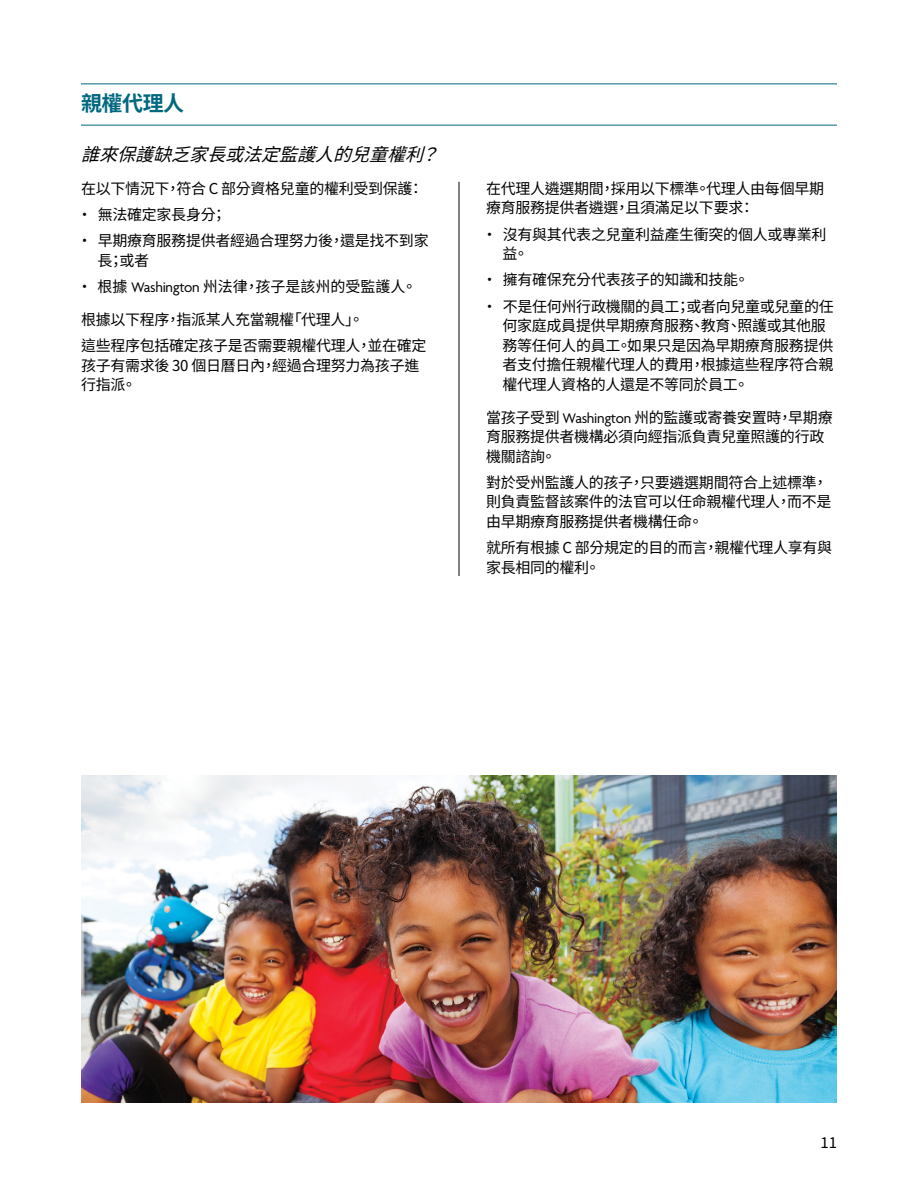
<style>
.page{position:relative;width:918px;height:1188px;background:#fff}
.page>*{position:absolute;margin:0;border:0;box-sizing:border-box;transform-origin:0 0}
.t1{font:700 21px "Source Han Sans TW";letter-spacing:-.02em;color:#00687f}
.t2{font:italic 18px "Source Han Sans TW";color:#000}
.t3{font:15px/19.5px "Source Han Sans TW";letter-spacing:-.02em;color:#000}
.t4{font:15px "Source Han Sans TW";color:#000}
.s1{font-family:"Agenda"}
</style>
<div class="page">
<hr style="left:81px;top:84px;width:756px;height:1px;background:#00687f">
<hr style="left:81px;top:125px;width:756px;height:1px;background:#00687f">
<hr style="left:459px;top:182px;width:1px;height:394px;background:#000">
<img style="left:81px;top:775px;width:756px;height:327px">
<h1 class="t1" style="left:81px;top:92px;width:105px">親權代理人</h1>
<p class="t2" style="left:81px;top:144px;width:373px">誰來保護缺乏家長或法定監護人的兒童權利？</p>
<p class="t3" style="left:81px;top:179px;width:344px">在以下情況下，符合 C 部分資格兒童的權利受到保護：</p>
<p class="t3" style="left:77px;top:205px;width:151px">• 無法確定家長身分；</p>
<p class="t3" style="left:98px;top:231px;width:333px;text-indent:-20px">• 早期療育服務提供者經過合理努力後，還是找不到家長；或者</p>
<p class="t4" style="left:77px;top:278px;width:341px">• 根據 <span class="s1">Washington</span> 州法律，孩子是該州的受監護人。</p>
<p class="t3" style="left:81px;top:307px;width:347px;line-height:26.2px">根據以下程序，指派某人充當親權「代理人」。<br>這些程序包括確定孩子是否需要親權代理人，並在確定</p>
<p class="t3" style="left:81px;top:356px;width:340px">孩子有需求後 30 個日曆日內，經過合理努力為孩子進行指派。</p>
<p class="t3" style="left:486px;top:179px;width:340px">在代理人遴選期間，採用以下標準。代理人由每個早期療育服務提供者遴選，且須滿足以下要求：</p>
<p class="t3" style="left:502px;top:225px;width:325px;text-indent:-20px">• 沒有與其代表之兒童利益產生衝突的個人或專業利益。</p>
<p class="t3" style="left:482px;top:270px;width:268px">• 擁有確保充分代表孩子的知識和技能。</p>
<p class="t3" style="left:502px;top:297px;width:333px;text-indent:-20px">• 不是任何州行政機關的員工；或者向兒童或兒童的任何家庭成員提供早期療育服務、教育、照護或其他服務等任何人的員工。如果只是因為早期療育服務提供者支付擔任親權代理人的費用，根據這些程序符合親權代理人資格的人還是不等同於員工。</p>
<p class="t3" style="left:486px;top:408px;width:348px">當孩子受到 <span class="s1">Washington</span> 州的監護或寄養安置時，早期療育服務提供者機構必須向經指派負責兒童照護的行政機關諮詢。</p>
<p class="t3" style="left:486px;top:473px;width:347px">對於受州監護人的孩子，只要遴選期間符合上述標準，則負責監督該案件的法官可以任命親權代理人，而不是由早期療育服務提供者機構任命。</p>
<p class="t3" style="left:486px;top:538px;width:348px">就所有根據 C 部分規定的目的而言，親權代理人享有與家長相同的權利。</p>
<p class="t3" style="left:821px;top:1133px;width:18px">11</p>
</div>
